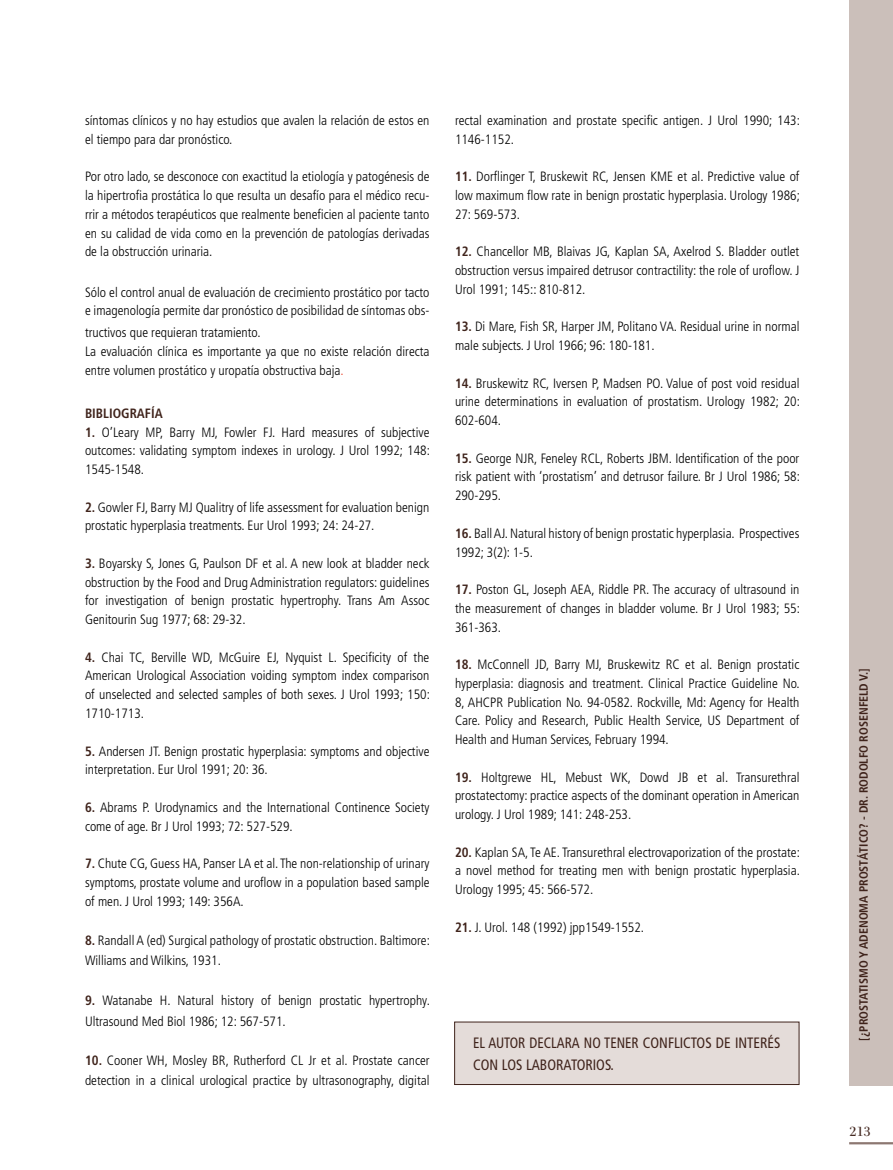
<style>
.page{position:relative;width:893px;height:1170px;background:#fff}
.page>*{position:absolute;margin:0;border:0;box-sizing:border-box;transform-origin:0 0}
.t1{font:19.5px "Filosofia Grand Caps";color:#3f231b;scale:1.1 1}
.t2{font:condensed 15px/22.5px "Frutiger";color:#3f231b;scale:.92 1}
.t3{font:300 condensed 13.5px/18.8px "Frutiger";color:#000;text-align:justify}
.t4{font:700 condensed 13.5px "Frutiger";color:#3f231b}
.t5{font:700 condensed 12px "Frutiger";color:#3f231b}
.s1{color:#ea442d}
.s2{font-weight:700;color:#3f231b}
</style>
<div class="page">
<hr style="left:849px;top:1141px;width:44px;height:3px;background:#8c7771">
<div style="left:849px;top:0;width:44px;height:1084px;background:#cbbfba"></div>
<div style="left:454px;top:1021px;width:345px;height:63px;background:#e4dcd9"></div>
<p class="t3" style="left:85px;top:111px;width:346px">síntomas clínicos y no hay estudios que avalen la relación de estos en el tiempo para dar pronóstico.</p>
<p class="t3" style="left:85px;top:167px;width:346px">Por otro lado, se desconoce con exactitud la etiología y patogénesis de la hipertrofia prostática lo que resulta un desafío para el médico recu&shy;rrir a métodos terapéuticos que realmente beneficien al paciente tanto en su calidad de vida como en la prevención de patologías derivadas de la obstrucción urinaria.</p>
<p class="t3" style="left:85px;top:283px;width:346px">Sólo el control anual de evaluación de crecimiento prostático por tacto e imagenología permite dar pronóstico de posibilidad de síntomas obs-</p>
<p class="t3" style="left:85px;top:323px;width:346px;text-align:left">tructivos que requieran tratamiento.<br>La evaluación clínica es importante ya que no existe relación directa entre volumen prostático y uropatía obstructiva baja<span class="s1">.</span></p>
<p class="t4" style="left:85px;top:405px;width:79px">BIBLIOGRAFÍA</p>
<p class="t3" style="left:85px;top:422px;width:346px"><span class="s2">1.</span> O’Leary MP, Barry MJ, Fowler FJ. Hard measures of subjective outcomes: validating symptom indexes in urology. J Urol 1992; 148:<br>1545-1548.</p>
<p class="t3" style="left:85px;top:497px;width:346px"><span class="s2">2.</span> Gowler FJ, Barry MJ Qualitry of life assessment for evaluation benign prostatic hyperplasia treatments. Eur Urol 1993; 24: 24-27.</p>
<p class="t3" style="left:85px;top:554px;width:346px"><span class="s2">3.</span> Boyarsky S, Jones G, Paulson DF et al. A new look at bladder neck obstruction by the Food and Drug Administration regulators: guidelines for investigation of benign prostatic hypertrophy. Trans Am Assoc Genitourin Sug 1977; 68: 29-32.</p>
<p class="t3" style="left:85px;top:647px;width:346px"><span class="s2">4.</span> Chai TC, Berville WD, McGuire EJ, Nyquist L. Specificity of the American Urological Association voiding symptom index comparison of unselected and selected samples of both sexes. J Urol 1993; 150:<br>1710-1713.</p>
<p class="t3" style="left:85px;top:741px;width:346px"><span class="s2">5.</span> Andersen JT. Benign prostatic hyperplasia: symptoms and objective interpretation. Eur Urol 1991; 20: 36.</p>
<p class="t3" style="left:85px;top:797px;width:346px"><span class="s2">6.</span> Abrams P. Urodynamics and the International Continence Society come of age. Br J Urol 1993; 72: 527-529.</p>
<p class="t3" style="left:85px;top:854px;width:346px"><span class="s2">7.</span> Chute CG, Guess HA, Panser LA et al. The non-relationship of urinary symptoms, prostate volume and uroflow in a population based sample of men. J Urol 1993; 149: 356A.</p>
<p class="t3" style="left:85px;top:929px;width:346px;line-height:20.2px"><span class="s2">8.</span> Randall A (ed) Surgical pathology of prostatic obstruction. Baltimore:<br>Williams and Wilkins, 1931.</p>
<p class="t3" style="left:85px;top:990px;width:346px;line-height:20.2px"><span class="s2">9.</span> Watanabe H. Natural history of benign prostatic hypertrophy.<br>Ultrasound Med Biol 1986; 12: 567-571.</p>
<p class="t3" style="left:85px;top:1051px;width:346px;line-height:19.5px"><span class="s2">10.</span> Cooner WH, Mosley BR, Rutherford CL Jr et al. Prostate cancer detection in a clinical urological practice by ultrasonography, digital</p>
<p class="t3" style="left:455px;top:111px;width:346px">rectal examination and prostate specific antigen. J Urol 1990; 143:<br>1146-1152.</p>
<p class="t3" style="left:455px;top:167px;width:346px"><span class="s2">11.</span> Dorflinger T, Bruskewit RC, Jensen KME et al. Predictive value of low maximum flow rate in benign prostatic hyperplasia. Urology 1986; 27: 569-573.</p>
<p class="t3" style="left:455px;top:242px;width:346px"><span class="s2">12.</span> Chancellor MB, Blaivas JG, Kaplan SA, Axelrod S. Bladder outlet obstruction versus impaired detrusor contractility: the role of uroflow. J Urol 1991; 145:: 810-812.</p>
<p class="t3" style="left:455px;top:317px;width:346px"><span class="s2">13.</span> Di Mare, Fish SR, Harper JM, Politano VA. Residual urine in normal male subjects. J Urol 1966; 96: 180-181.</p>
<p class="t3" style="left:455px;top:374px;width:346px"><span class="s2">14.</span> Bruskewitz RC, Iversen P, Madsen PO. Value of post void residual urine determinations in evaluation of prostatism. Urology 1982; 20:<br>602-604.</p>
<p class="t3" style="left:455px;top:449px;width:346px"><span class="s2">15.</span> George NJR, Feneley RCL, Roberts JBM. Identification of the poor risk patient with ‘prostatism’ and detrusor failure. Br J Urol 1986; 58:<br>290-295.</p>
<p class="t3" style="left:455px;top:524px;width:346px"><span class="s2">16.</span> Ball AJ. Natural history of benign prostatic hyperplasia. Prospectives<br>1992; 3(2): 1-5.</p>
<p class="t3" style="left:455px;top:580px;width:346px"><span class="s2">17.</span> Poston GL, Joseph AEA, Riddle PR. The accuracy of ultrasound in the measurement of changes in bladder volume. Br J Urol 1983; 55:<br>361-363.</p>
<p class="t3" style="left:455px;top:655px;width:346px"><span class="s2">18.</span> McConnell JD, Barry MJ, Bruskewitz RC et al. Benign prostatic hyperplasia: diagnosis and treatment. Clinical Practice Guideline No.<br>8, AHCPR Publication No. 94-0582. Rockville, Md: Agency for Health Care. Policy and Research, Public Health Service, US Department of Health and Human Services, February 1994.</p>
<p class="t3" style="left:455px;top:767px;width:346px"><span class="s2">19.</span> Holtgrewe HL, Mebust WK, Dowd JB et al. Transurethral prostatectomy: practice aspects of the dominant operation in American urology. J Urol 1989; 141: 248-253.</p>
<p class="t3" style="left:455px;top:842px;width:346px"><span class="s2">20.</span> Kaplan SA, Te AE. Transurethral electrovaporization of the prostate: a novel method for treating men with benign prostatic hyperplasia.<br>Urology 1995; 45: 566-572.</p>
<p class="t3" style="left:455px;top:917px;width:191px"><span class="s2">21.</span> J. Urol. 148 (1992) jpp1549-1552.</p>
<p class="t2" style="left:473px;top:1031px;width:335px">EL AUTOR DECLARA NO TENER CONFLICTOS DE INTERÉS<br>CON LOS LABORATORIOS.</p>
<p class="t5" style="left:856px;top:1040px;width:374px;rotate:-90deg">[¿PROSTATISMO Y ADENOMA PROSTÁTICO? - DR. RODOLFO ROSENFELD V.]</p>
<h1 class="t1" style="left:849px;top:1119px;width:22px">213</h1>
</div>
